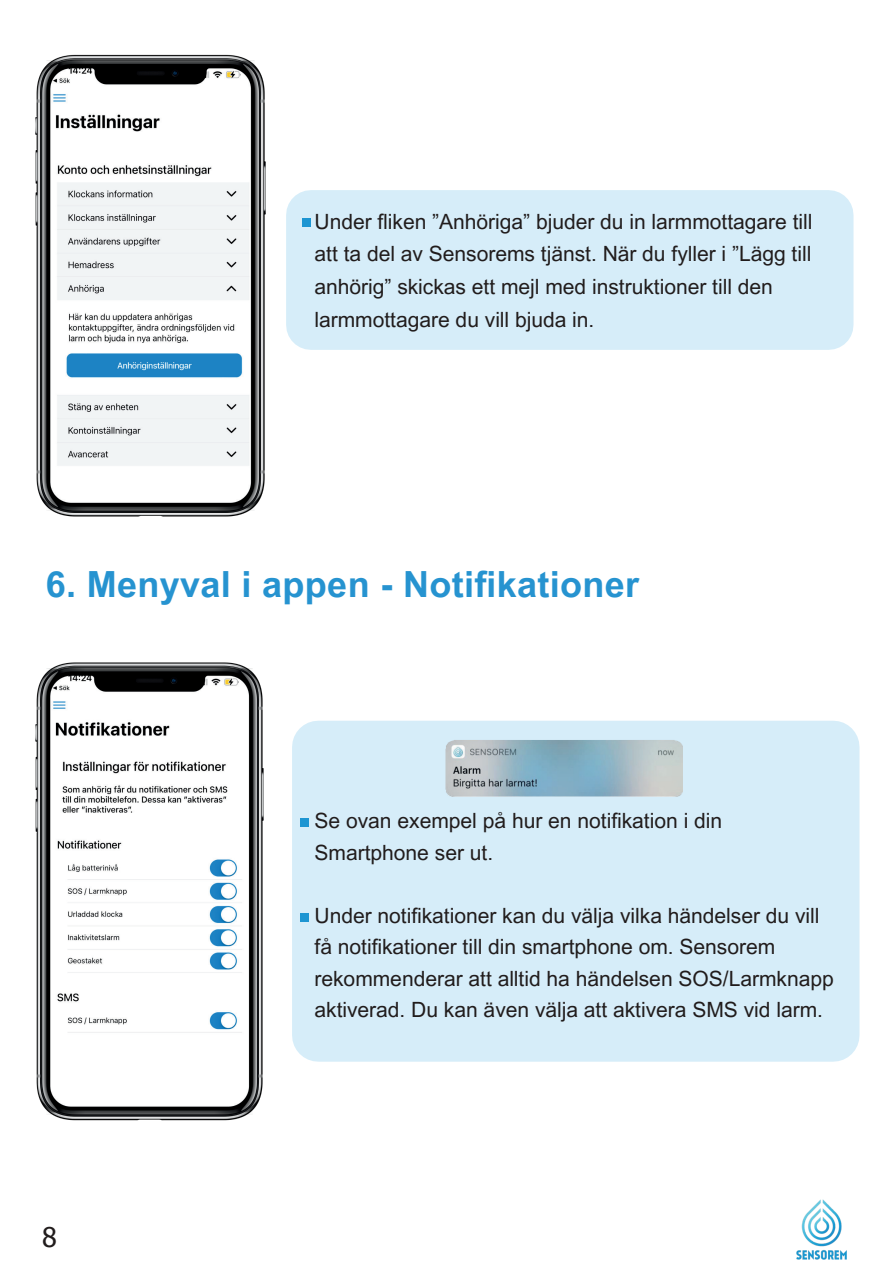
<style>
.page{position:relative;width:894px;height:1264px;background:#fff}
.page>*{position:absolute;margin:0;border:0;box-sizing:border-box;transform-origin:0 0}
.t1{font:700 36px "Arial MT Pro";letter-spacing:.01em;color:#2693d0}
.t2{font:27px "Tahoma";color:#211c1c}
.t3{font:21px/31.5px "Arial MT Pro";color:#211c1c}
</style>
<div class="page">
<div style="left:359px;top:720px;width:500px;height:341px;background:#d6edf9"></div>
<img style="left:445px;top:739px;width:237px;height:57px">
<div style="left:361px;top:190px;width:492px;height:160px;background:#d6edf9"></div>
<img style="left:35px;top:54px;width:326px;height:463px">
<img style="left:35px;top:662px;width:324px;height:459px">
<div style="left:300px;top:818px;width:8px;height:9px;background:#1d95d2"></div>
<div style="left:300px;top:913px;width:8px;height:8px;background:#1d95d2"></div>
<img style="left:796px;top:1199px;width:50px;height:60px">
<p class="t3" style="left:314px;top:206px;width:499px;line-height:32.7px">Under fliken ”Anhöriga” bjuder du in larmmottagare till att ta del av Sensorems tjänst. När du fyller i ”Lägg till anhörig” skickas ett mejl med instruktioner till den larmmottagare du vill bjuda in.</p>
<h1 class="t1" style="left:46px;top:563px;width:595px">6. Menyval i appen - Notifikationer</h1>
<p class="t3" style="left:314px;top:806px;width:409px">Se ovan exempel på hur en notifikation i din<br>Smartphone ser ut.</p>
<p class="t2" style="left:42px;top:1218px;width:16px">8</p>
<p class="t3" style="left:314px;top:900px;width:520px">Under notifikationer kan du välja vilka händelser du vill få notifikationer till din smartphone om. Sensorem rekommenderar att alltid ha händelsen SOS/Larmknapp aktiverad. Du kan även välja att aktivera SMS vid larm.</p>
</div>
